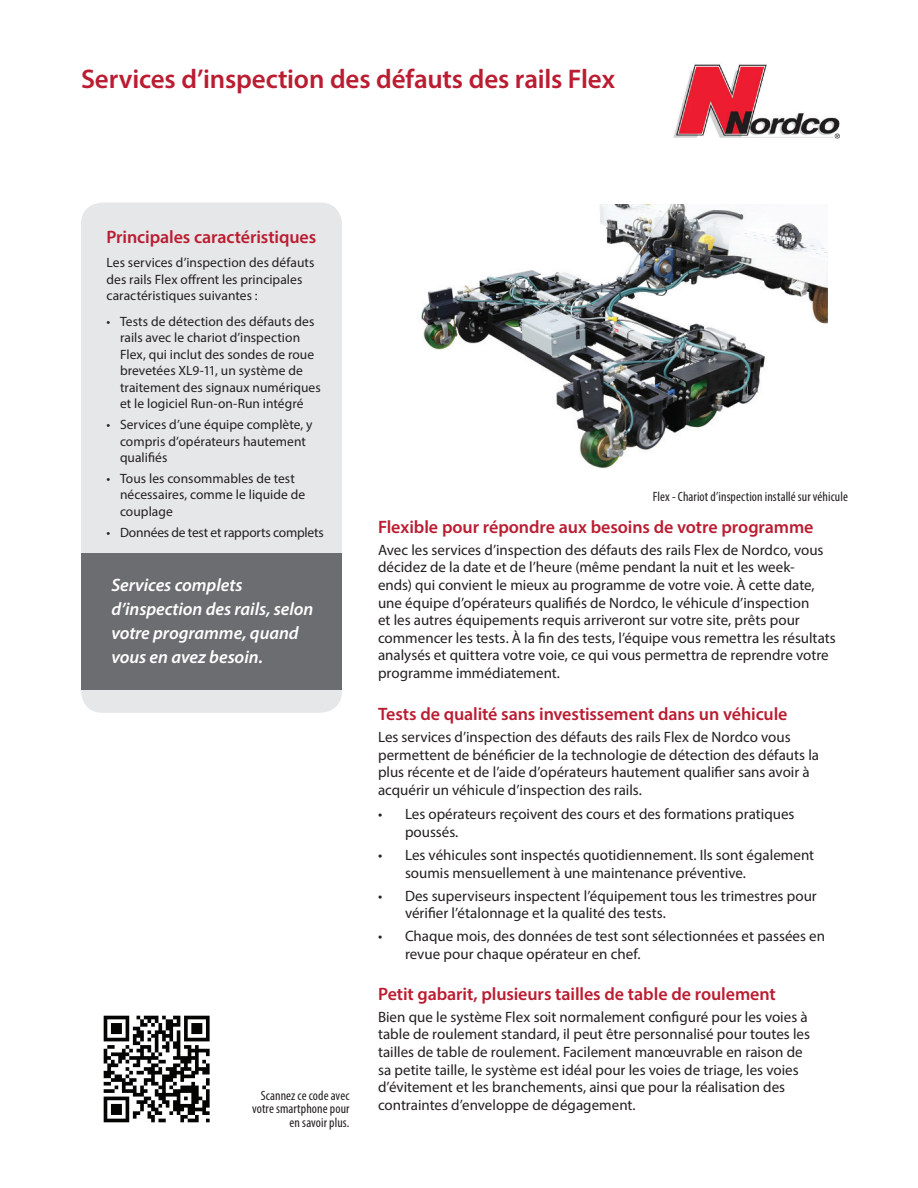
<style>
.page{position:relative;width:918px;height:1188px;background:#fff}
.page>*{position:absolute;margin:0;border:0;box-sizing:border-box;transform-origin:0 0}
.t1{font:600 27px "Myriad Pro";letter-spacing:-.005em;color:#ba1d31}
.t2{font:600 18px "Myriad Pro";letter-spacing:-.005em;color:#ba1d31}
.t3{font:italic 600 18px/24px "Myriad Pro";letter-spacing:-.005em;color:#fff}
.t4{font:15px/17.7px "Myriad Pro";color:#231f20}
.t5{font:13.5px/16.5px "Myriad Pro";letter-spacing:.005em;color:#231f20}
.t6{font:condensed 13.5px/13.5px "Myriad Pro";letter-spacing:.005em;color:#231f20;text-align:right}
.t7{font:13.5px "Myriad Pro";letter-spacing:-.015em;color:#231f20}
</style>
<div class="page">
<img style="left:103px;top:1015px;width:106px;height:108px">
<div style="left:81px;top:202px;width:261px;height:511px;background:#e6e7e9;border-radius:22px"></div>
<div style="left:81px;top:553px;width:261px;height:136px;background:#6c6d70"></div>
<img style="left:673px;top:64px;width:167px;height:75px">
<img style="left:421px;top:205px;width:406px;height:264px">
<h1 class="t1" style="left:81px;top:62px;width:536px">Services d’inspection des défauts des rails Flex</h1>
<p class="t2" style="left:106px;top:226px;width:211px">Principales caractéristiques</p>
<p class="t5" style="left:106px;top:254px;width:210px">Les services d’inspection des défauts des rails Flex offrent les principales caractéristiques suivantes :</p>
<p class="t5" style="left:120px;top:313px;width:202px;text-indent:-14px">• Tests de détection des défauts des rails avec le chariot d’inspection Flex, qui inclut des sondes de roue brevetées XL9-11, un système de traitement des signaux numériques et le logiciel Run-on-Run intégré</p>
<p class="t5" style="left:120px;top:416px;width:194px;text-indent:-14px">• Services d’une équipe complète, y compris d’opérateurs hautement qualifiés</p>
<p class="t5" style="left:120px;top:470px;width:187px;text-indent:-14px">• Tous les consommables de test nécessaires, comme le liquide de couplage</p>
<p class="t7" style="left:106px;top:524px;width:219px">• Données de test et rapports complets</p>
<p class="t3" style="left:111px;top:572px;width:204px">Services complets d’inspection des rails, selon votre programme, quand vous en avez besoin.</p>
<p class="t6" style="left:252px;top:1088px;width:99px">Scannez ce code avec votre smartphone pour en savoir plus.</p>
<p class="t6" style="left:653px;top:489px;width:197px">Flex - Chariot d’inspection installé sur véhicule</p>
<p class="t2" style="left:378px;top:515px;width:437px">Flexible pour répondre aux besoins de votre programme</p>
<p class="t4" style="left:378px;top:541px;width:459px">Avec les services d’inspection des défauts des rails Flex de Nordco, vous décidez de la date et de l’heure (même pendant la nuit et les week-<br>ends) qui convient le mieux au programme de votre voie. À cette date, une équipe d’opérateurs qualifiés de Nordco, le véhicule d’inspection<br>et les autres équipements requis arriveront sur votre site, prêts pour commencer les tests. À la fin des tests, l’équipe vous remettra les résultats analysés et quittera votre voie, ce qui vous permettra de reprendre votre programme immédiatement.</p>
<p class="t2" style="left:378px;top:703px;width:411px">Tests de qualité sans investissement dans un véhicule</p>
<p class="t4" style="left:378px;top:728px;width:443px">Les services d’inspection des défauts des rails Flex de Nordco vous permettent de bénéficier de la technologie de détection des défauts la plus récente et de l’aide d’opérateurs hautement qualifier sans avoir à acquérir un véhicule d’inspection des rails.</p>
<p class="t4" style="left:405px;top:805px;width:391px;text-indent:-27px">• Les opérateurs reçoivent des cours et des formations pratiques poussés.</p>
<p class="t4" style="left:405px;top:846px;width:411px;text-indent:-27px">• Les véhicules sont inspectés quotidiennement. Ils sont également soumis mensuellement à une maintenance préventive.</p>
<p class="t4" style="left:405px;top:886px;width:413px;text-indent:-27px">• Des superviseurs inspectent l’équipement tous les trimestres pour vérifier l’étalonnage et la qualité des tests.</p>
<p class="t4" style="left:405px;top:927px;width:422px;text-indent:-27px">• Chaque mois, des données de test sont sélectionnées et passées en revue pour chaque opérateur en chef.</p>
<p class="t2" style="left:378px;top:982px;width:399px">Petit gabarit, plusieurs tailles de table de roulement</p>
<p class="t4" style="left:378px;top:1008px;width:434px">Bien que le système Flex soit normalement configuré pour les voies à table de roulement standard, il peut être personnalisé pour toutes les tailles de table de roulement. Facilement manœuvrable en raison de sa petite taille, le système est idéal pour les voies de triage, les voies d’évitement et les branchements, ainsi que pour la réalisation des contraintes d’enveloppe de dégagement.</p>
</div>
